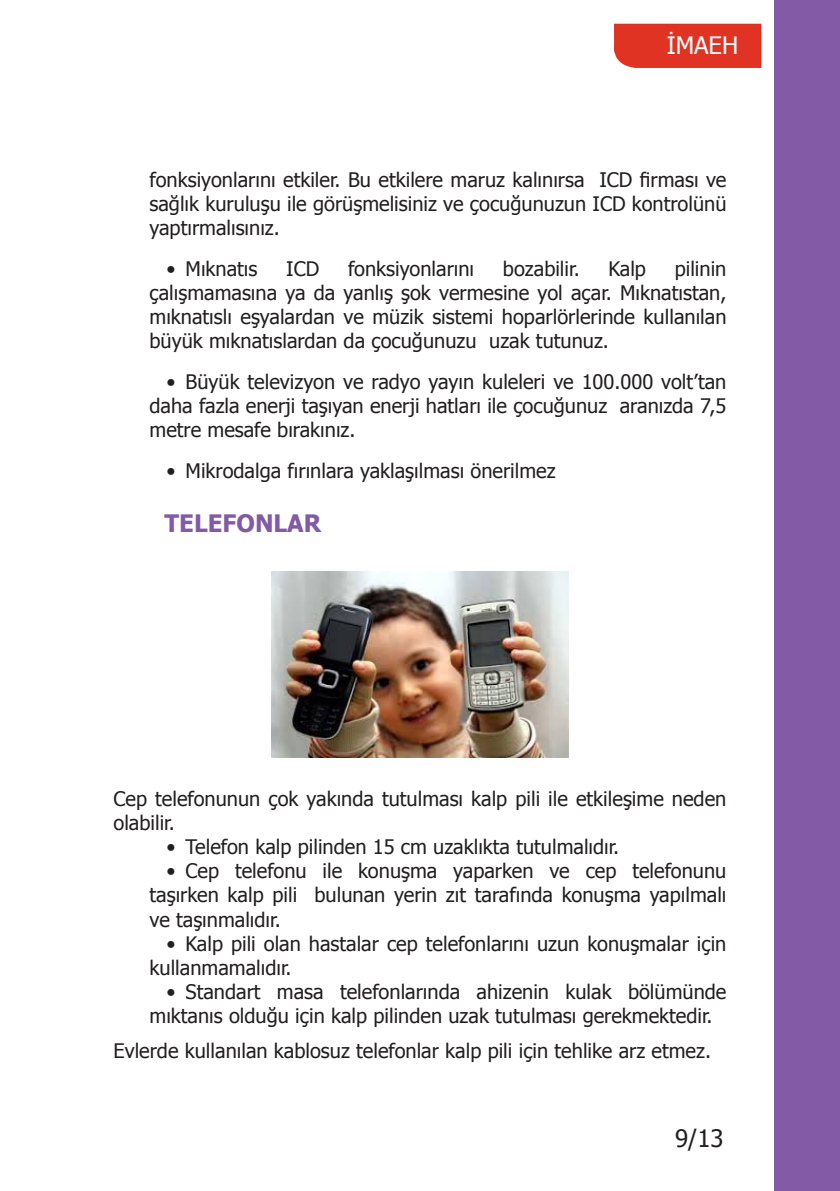
<style>
.page{position:relative;width:840px;height:1191px;background:#fff}
.page>*{position:absolute;margin:0;border:0;box-sizing:border-box;transform-origin:0 0}
.t1{font:700 24px "Tahoma";color:#825aa5}
.t2{font:24px "Tahoma";color:#fff}
.t3{font:24px "Tahoma";color:#231f20}
.t4{font:20px/24px "Tahoma";color:#231f20;text-align:justify}
</style>
<div class="page">
<div style="left:774px;top:0;width:65px;height:1191px;background:#825aa5"></div>
<div style="left:614px;top:23px;width:147px;height:44px;background:#e13323"></div>
<img style="left:271px;top:572px;width:297px;height:185px">
<p class="t2" style="left:666px;top:30px;width:73px">İMAEH</p>
<p class="t4" style="left:149px;top:167px;width:578px">fonksiyonlarını etkiler. Bu etkilere maruz kalınırsa ICD firması ve sağlık kuruluşu ile görüşmelisiniz ve çocuğunuzun ICD kontrolünü yaptırmalısınız.</p>
<p class="t4" style="left:166px;top:256px;width:92px">• Mıknatıs</p>
<p class="t4" style="left:286px;top:256px;width:35px">ICD</p>
<p class="t4" style="left:348px;top:256px;width:128px">fonksiyonlarını</p>
<p class="t4" style="left:502px;top:256px;width:78px">bozabilir.</p>
<p class="t4" style="left:608px;top:256px;width:39px">Kalp</p>
<p class="t4" style="left:149px;top:256px;width:578px;text-indent:525px">pilinin çalışmamasına ya da yanlış şok vermesine yol açar. Mıknatıstan, mıknatıslı eşyalardan ve müzik sistemi hoparlörlerinde kullanılan büyük mıknatıslardan da çocuğunuzu uzak tutunuz.</p>
<p class="t4" style="left:149px;top:369px;width:578px;text-indent:17px">• Büyük televizyon ve radyo yayın kuleleri ve 100.000 volt’tan daha fazla enerji taşıyan enerji hatları ile çocuğunuz aranızda 7,5 metre mesafe bırakınız.</p>
<p class="t4" style="left:166px;top:458px;width:390px">• Mikrodalga fırınlara yaklaşılması önerilmez</p>
<p class="t1" style="left:164px;top:506px;width:158px">TELEFONLAR</p>
<p class="t4" style="left:113px;top:786px;width:614px">Cep telefonunun çok yakında tutulması kalp pili ile etkileşime neden olabilir.</p>
<p class="t4" style="left:166px;top:834px;width:454px">• Telefon kalp pilinden 15 cm uzaklıkta tutulmalıdır.</p>
<p class="t4" style="left:149px;top:858px;width:578px;text-indent:17px">• Cep telefonu ile konuşma yaparken ve cep telefonunu taşırken kalp pili bulunan yerin zıt tarafında konuşma yapılmalı ve taşınmalıdır.</p>
<p class="t4" style="left:149px;top:930px;width:578px;text-indent:17px">• Kalp pili olan hastalar cep telefonlarını uzun konuşmalar için kullanmamalıdır.</p>
<p class="t4" style="left:149px;top:978px;width:578px;text-indent:17px">• Standart masa telefonlarında ahizenin kulak bölümünde mıktanıs olduğu için kalp pilinden uzak tutulması gerekmektedir.</p>
<p class="t4" style="left:113px;top:1037px;width:598px">Evlerde kullanılan kablosuz telefonlar kalp pili için tehlike arz etmez.</p>
<p class="t3" style="left:674px;top:1122px;width:50px">9/13</p>
</div>
